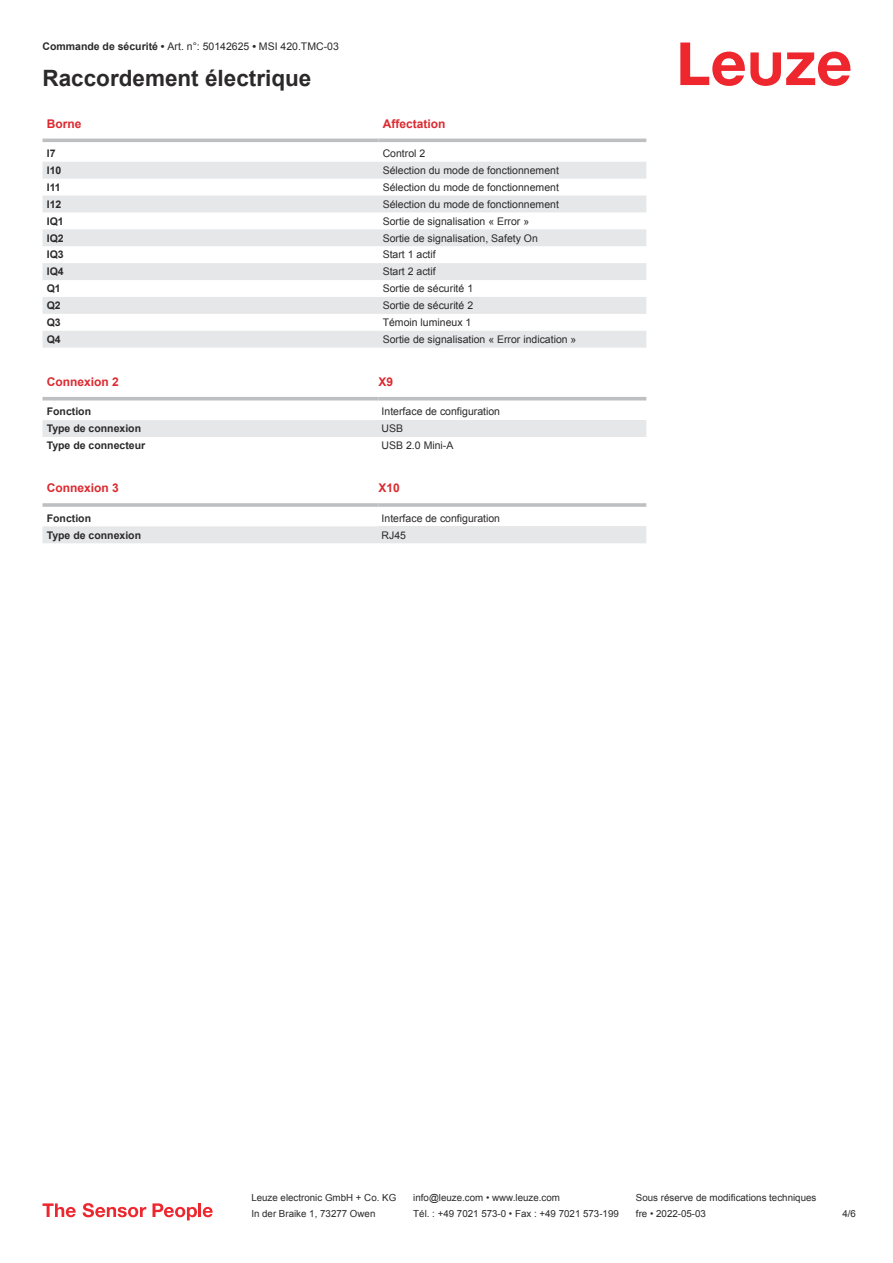
<style>
.page{position:relative;width:893px;height:1263px;background:#fff}
.page>*{position:absolute;margin:0;border:0;box-sizing:border-box;transform-origin:0 0}
.t1{font:700 22.5px "Arial";color:#2b292a}
.t2{font:700 12px "Arial";color:#db2a30}
.t3{font:10.5px "Arial";color:#2b292a}
.t4{font:700 10.5px "Arial";color:#2b292a}
.t5{font:9.75px "Arial";color:#2b292a}
.s1{font-weight:700}
</style>
<div class="page">
<svg style="left:680px;top:43px;width:170px;height:43px"></svg>
<svg style="left:43px;top:138px;width:603px;height:1px"></svg>
<svg style="left:43px;top:162px;width:603px;height:186px;fill:#e6e7e9"></svg>
<hr style="left:43px;top:139px;width:335px;height:3px;background:#bdbfc1">
<hr style="left:378px;top:139px;width:268px;height:3px;background:#bdbfc1">
<svg style="left:43px;top:400px;width:603px;height:1px"></svg>
<div style="left:43px;top:420px;width:335px;height:17px;background:#e6e7e9"></div>
<hr style="left:43px;top:397px;width:335px;height:3px;background:#bdbfc1">
<hr style="left:378px;top:397px;width:268px;height:3px;background:#bdbfc1">
<div style="left:378px;top:420px;width:268px;height:17px;background:#e6e7e9"></div>
<div style="left:43px;top:526px;width:335px;height:17px;background:#e6e7e9"></div>
<hr style="left:43px;top:503px;width:335px;height:4px;background:#c3c5c7">
<svg style="left:378px;top:503px;width:268px;height:4px"></svg>
<div style="left:378px;top:526px;width:268px;height:17px;background:#e6e7e9"></div>
<svg style="left:43px;top:1203px;width:33px;height:14px"></svg>
<svg style="left:83px;top:1203px;width:63px;height:14px"></svg>
<svg style="left:153px;top:1203px;width:44px;height:17px"></svg>
<hr style="left:198px;top:1203px;width:3px;height:14px;background:#ed272d">
<svg style="left:203px;top:1207px;width:10px;height:10px"></svg>
<p class="t3" style="left:43px;top:43px;width:298px"><span class="s1">Commande de sécurité •</span> Art. n°: 50142625 <span class="s1">•</span> MSI 420.TMC-03</p>
<h1 class="t1" style="left:43px;top:70px;width:270px">Raccordement électrique</h1>
<p class="t2" style="left:47px;top:119px;width:36px">Borne</p>
<p class="t2" style="left:383px;top:119px;width:64px">Affectation</p>
<p class="t4" style="left:47px;top:149px;width:10px">I7</p>
<p class="t3" style="left:383px;top:149px;width:44px">Control 2</p>
<p class="t4" style="left:47px;top:166px;width:16px">I10</p>
<p class="t3" style="left:383px;top:166px;width:178px">Sélection du mode de fonctionnement</p>
<p class="t4" style="left:47px;top:183px;width:16px">I11</p>
<p class="t3" style="left:383px;top:183px;width:178px">Sélection du mode de fonctionnement</p>
<p class="t4" style="left:47px;top:200px;width:16px">I12</p>
<p class="t3" style="left:383px;top:200px;width:178px">Sélection du mode de fonctionnement</p>
<p class="t4" style="left:47px;top:217px;width:18px">IQ1</p>
<p class="t3" style="left:383px;top:217px;width:148px">Sortie de signalisation « Error »</p>
<p class="t4" style="left:47px;top:234px;width:18px">IQ2</p>
<p class="t3" style="left:383px;top:234px;width:157px">Sortie de signalisation, Safety On</p>
<p class="t4" style="left:47px;top:251px;width:18px">IQ3</p>
<p class="t3" style="left:383px;top:251px;width:55px">Start 1 actif</p>
<p class="t4" style="left:47px;top:268px;width:18px">IQ4</p>
<p class="t3" style="left:383px;top:268px;width:55px">Start 2 actif</p>
<p class="t4" style="left:47px;top:285px;width:16px">Q1</p>
<p class="t3" style="left:383px;top:285px;width:92px">Sortie de sécurité 1</p>
<p class="t4" style="left:47px;top:301px;width:16px">Q2</p>
<p class="t3" style="left:383px;top:301px;width:92px">Sortie de sécurité 2</p>
<p class="t4" style="left:47px;top:318px;width:16px">Q3</p>
<p class="t3" style="left:383px;top:318px;width:90px">Témoin lumineux 1</p>
<p class="t4" style="left:47px;top:335px;width:16px">Q4</p>
<p class="t3" style="left:383px;top:335px;width:195px">Sortie de signalisation « Error indication »</p>
<p class="t2" style="left:47px;top:377px;width:74px">Connexion 2</p>
<p class="t2" style="left:378px;top:377px;width:16px">X9</p>
<p class="t4" style="left:47px;top:408px;width:46px">Fonction</p>
<p class="t3" style="left:382px;top:408px;width:120px">Interface de configuration</p>
<p class="t4" style="left:47px;top:425px;width:96px">Type de connexion</p>
<p class="t3" style="left:382px;top:425px;width:23px">USB</p>
<p class="t4" style="left:47px;top:442px;width:100px">Type de connecteur</p>
<p class="t3" style="left:382px;top:442px;width:73px">USB 2.0 Mini-A</p>
<p class="t2" style="left:47px;top:484px;width:74px">Connexion 3</p>
<p class="t2" style="left:378px;top:484px;width:23px">X10</p>
<p class="t4" style="left:47px;top:514px;width:46px">Fonction</p>
<p class="t3" style="left:382px;top:514px;width:120px">Interface de configuration</p>
<p class="t4" style="left:47px;top:531px;width:96px">Type de connexion</p>
<p class="t3" style="left:382px;top:531px;width:26px">RJ45</p>
<p class="t5" style="left:251px;top:1194px;width:146px">Leuze electronic GmbH + Co. KG</p>
<p class="t5" style="left:413px;top:1194px;width:148px">info@leuze.com • www.leuze.com</p>
<p class="t5" style="left:636px;top:1194px;width:182px">Sous réserve de modifications techniques</p>
<p class="t5" style="left:251px;top:1210px;width:126px">In der Braike 1, 73277 Owen</p>
<p class="t5" style="left:413px;top:1210px;width:207px">Tél. : +49 7021 573-0 • Fax : +49 7021 573-199</p>
<p class="t5" style="left:636px;top:1210px;width:72px">fre • 2022-05-03</p>
<p class="t5" style="left:842px;top:1210px;width:15px">4 /6</p>
</div>
